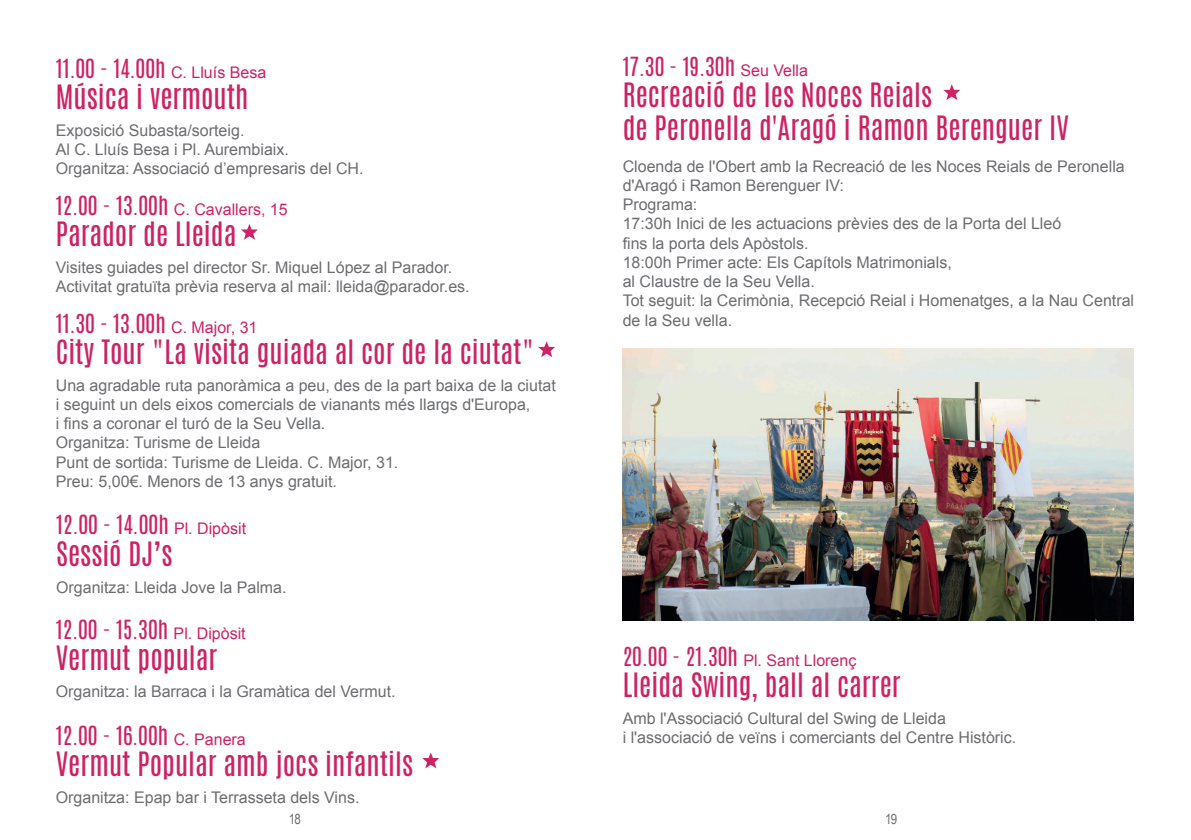
<style>
.page{position:relative;width:1191px;height:840px;background:#fff}
.page>*{position:absolute;margin:0;border:0;box-sizing:border-box;transform-origin:0 0}
.t1{font:28px/33.6px "Antonio";color:#ce2265}
.t2{font:22px "Antonio";color:#ce2265}
.t3{font:16px/19.2px "Arial";color:#6c6d70}
.t4{font:16px "Arial";color:#ce2265}
.t5{font:14px "Arial Narrow";color:#6c6d70}
.s1{font-family:"Arial";font-size:16px}
.s2{font-family:"Antonio";font-size:22px}
</style>
<div class="page">
<svg style="left:241px;top:224px;width:17px;height:16px"></svg>
<svg style="left:538px;top:341px;width:17px;height:16px"></svg>
<svg style="left:422px;top:752px;width:17px;height:15px"></svg>
<svg style="left:943px;top:84px;width:17px;height:16px"></svg>
<img style="left:622px;top:348px;width:511px;height:272px">
<h2 class="t2" style="left:56px;top:52px;width:212px">11.00 - 14.00h <span class="s1">C. Lluís Besa</span></h2>
<h1 class="t1" style="left:56px;top:80px;width:194px">Música i vermouth</h1>
<p class="t3" style="left:56px;top:121px;width:309px">Exposició Subasta/sorteig.<br>Al C. Lluís Besa i Pl. Aurembiaix.<br>Organitza: Associació d’empresaris del CH.</p>
<p class="t4" style="left:56px;top:199px;width:233px"><span class="s2">12.00 - 13.00h</span> C. Cavallers, 15</p>
<h1 class="t1" style="left:56px;top:218px;width:182px">Parador de Lleida</h1>
<p class="t3" style="left:56px;top:258px;width:415px">Visites guiades pel director Sr. Miquel López al Parador.<br>Activitat gratuïta prèvia reserva al mail: lleida@parador.es.</p>
<h2 class="t2" style="left:56px;top:307px;width:203px">11.30 - 13.00h <span class="s1">C. Major, 31</span></h2>
<h1 class="t1" style="left:56px;top:335px;width:480px">City Tour "La visita guiada al cor de la ciutat"</h1>
<p class="t3" style="left:56px;top:375px;width:501px">Una agradable ruta panoràmica a peu, des de la part baixa de la ciutat i seguint un dels eixos comercials de vianants més llargs d'Europa,<br>i fins a coronar el turó de la Seu Vella.<br>Organitza: Turisme de Lleida<br>Punt de sortida: Turisme de Lleida. C. Major, 31.<br>Preu: 5,00€. Menors de 13 anys gratuit.</p>
<h2 class="t2" style="left:56px;top:508px;width:191px">12.00 - 14.00h <span class="s1">Pl. Dipòsit</span></h2>
<h1 class="t1" style="left:56px;top:536px;width:118px">Sessió DJ’s</h1>
<p class="t3" style="left:56px;top:577px;width:232px">Organitza: Lleida Jove la Palma.</p>
<h2 class="t2" style="left:56px;top:612px;width:191px">12.00 - 15.30h <span class="s1">Pl. Dipòsit</span></h2>
<h1 class="t1" style="left:56px;top:641px;width:163px">Vermut popular</h1>
<p class="t3" style="left:56px;top:681px;width:341px">Organitza: la Barraca i la Gramàtica del Vermut.</p>
<h2 class="t2" style="left:56px;top:719px;width:191px">12.00 - 16.00h <span class="s1">C. Panera</span></h2>
<h1 class="t1" style="left:56px;top:747px;width:359px">Vermut Popular amb jocs infantils</h1>
<p class="t3" style="left:56px;top:787px;width:305px">Organitza: Epap bar i Terrasseta dels Vins.</p>
<h2 class="t2" style="left:622px;top:50px;width:187px">17.30 - 19.30h <span class="s1">Seu Vella</span></h2>
<h1 class="t1" style="left:622px;top:78px;width:448px">Recreació de les Noces Reials<br>de Peronella d'Aragó i Ramon Berenguer IV</h1>
<p class="t3" style="left:622px;top:156px;width:513px">Cloenda de l'Obert amb la Recreació de les Noces Reials de Peronella d'Aragó i Ramon Berenguer IV:<br>Programa:<br>17:30h Inici de les actuacions prèvies des de la Porta del Lleó<br>fins la porta dels Apòstols.<br>18:00h Primer acte: Els Capítols Matrimonials,<br>al Claustre de la Seu Vella.<br>Tot seguit: la Cerimònia, Recepció Reial i Homenatges, a la Nau Central de la Seu vella.</p>
<p class="t4" style="left:622px;top:649px;width:235px"><span class="s2">20.00 - 21.30h</span> Pl. Sant Llorenç</p>
<h1 class="t1" style="left:622px;top:668px;width:280px">Lleida Swing, ball al carrer</h1>
<p class="t3" style="left:622px;top:708px;width:395px">Amb l'Associació Cultural del Swing de Lleida<br>i l'associació de veïns i comerciants del Centre Històric.</p>
<p class="t5" style="left:289px;top:807px;width:14px">18</p>
<p class="t5" style="left:885px;top:807px;width:14px">19</p>
</div>
